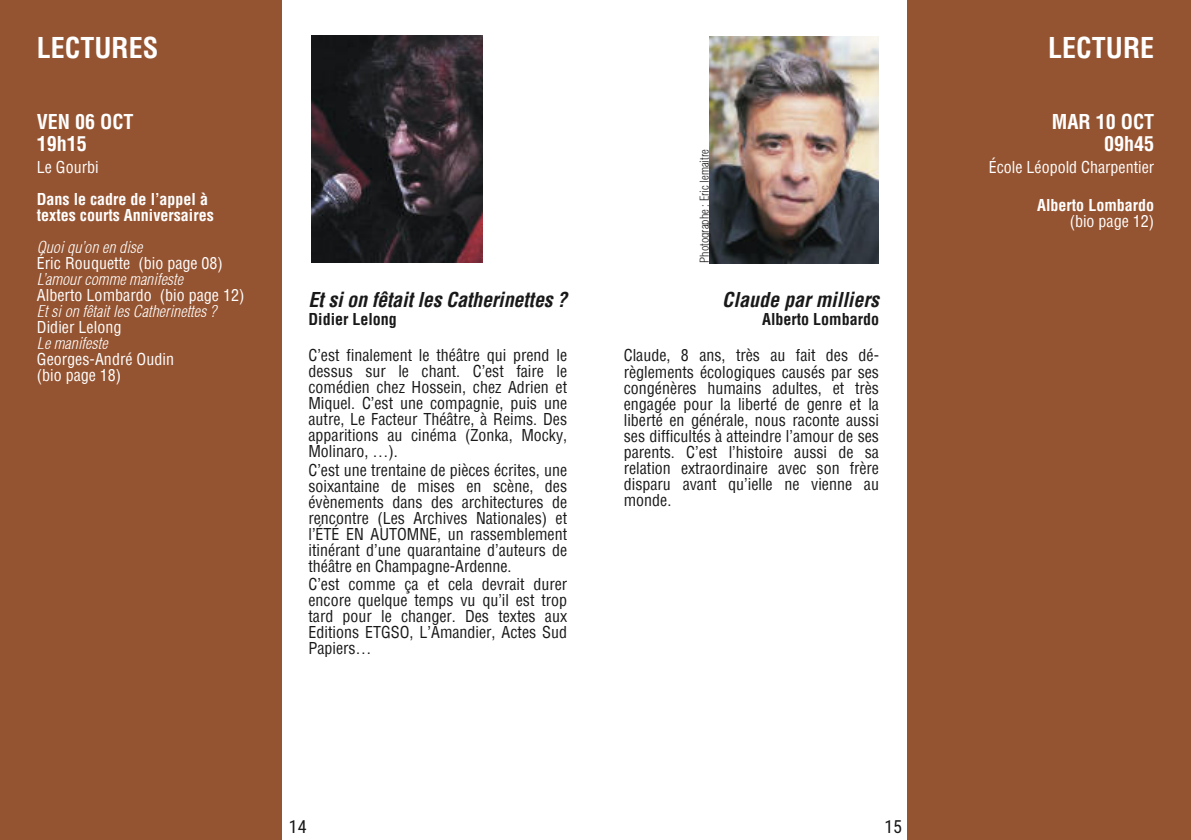
<style>
.page{position:relative;width:1191px;height:840px;background:#fff}
.page>*{position:absolute;margin:0;border:0;box-sizing:border-box;transform-origin:0 0}
.t1{font:700 condensed 28px "Helvetica";color:#fff}
.t2{font:italic 700 condensed 20px "Helvetica";letter-spacing:-.01em;color:#191919}
.t3{font:700 condensed 20px/22px "Helvetica";color:#fff}
.t4{font:18px "Roboto Condensed";color:#191919}
.t5{font:condensed 16px/16px "Helvetica";color:#191919;text-align:justify}
.t6{font:condensed 16px/16px "Helvetica";color:#fff}
.t7{font:italic 300 condensed 16px "Helvetica";letter-spacing:.005em;color:#fff}
.t8{font:700 condensed 16px/16px "Helvetica";color:#fff}
.t9{font:700 condensed 16px "Helvetica";color:#191919}
.t10{font:300 condensed 12px "Helvetica";color:#191919}
</style>
<div class="page">
<div style="left:0;top:0;width:282px;height:839px;background:#955431"></div>
<img style="left:312px;top:36px;width:170px;height:227px">
<div style="left:907px;top:0;width:284px;height:839px;background:#955431"></div>
<img style="left:709px;top:37px;width:170px;height:227px">
<h1 class="t1" style="left:37px;top:37px;width:123px">LECTURES</h1>
<p class="t3" style="left:37px;top:112px;width:98px">VEN 06 OCT<br>19h15</p>
<p class="t6" style="left:37px;top:160px;width:63px">Le Gourbi</p>
<p class="t8" style="left:37px;top:192px;width:178px">Dans le cadre de l’appel à textes courts Anniversaires</p>
<p class="t7" style="left:37px;top:240px;width:107px">Quoi qu’on en dise</p>
<p class="t6" style="left:37px;top:256px;width:187px">Éric Rouquette (bio page 08)</p>
<p class="t7" style="left:37px;top:272px;width:148px">L’amour comme manifeste</p>
<p class="t6" style="left:37px;top:288px;width:209px">Alberto Lombardo (bio page 12)</p>
<p class="t7" style="left:37px;top:304px;width:181px">Et si on fêtait les Catherinettes ?</p>
<p class="t6" style="left:37px;top:320px;width:86px">Didier Lelong</p>
<p class="t7" style="left:37px;top:336px;width:72px">Le manifeste</p>
<p class="t6" style="left:37px;top:352px;width:139px">Georges-André Oudin (bio page 18)</p>
<p class="t2" style="left:308px;top:292px;width:260px">Et si on fêtait les Catherinettes ?</p>
<p class="t9" style="left:308px;top:313px;width:90px">Didier Lelong</p>
<p class="t5" style="left:308px;top:348px;width:260px">C’est finalement le théâtre qui prend le dessus sur le chant. C’est faire le comédien chez Hossein, chez Adrien et Miquel. C’est une compagnie, puis une autre, Le Facteur Théâtre, à Reims. Des apparitions au cinéma (Zonka, Mocky, Molinaro, …).</p>
<p class="t5" style="left:308px;top:462px;width:260px">C’est une trentaine de pièces écrites, une soixantaine de mises en scène, des évènements dans des architectures de rencontre (Les Archives Nationales) et l’ÉTÉ EN AUTOMNE, un rassemblement itinérant d’une quarantaine d’auteurs de théâtre en Champagne-Ardenne.</p>
<p class="t5" style="left:308px;top:576px;width:260px">C’est comme ça et cela devrait durer encore quelque temps vu qu’il est trop tard pour le changer. Des textes aux Editions ETGSO, L’Amandier, Actes Sud Papiers…</p>
<p class="t10" style="left:700px;top:262px;width:115px;rotate:-90deg">Photographe : Eric lemaitre</p>
<p class="t2" style="left:722px;top:292px;width:158px">Claude par milliers</p>
<p class="t9" style="left:762px;top:313px;width:118px">Alberto Lombardo</p>
<p class="t5" style="left:624px;top:349px;width:257px">Claude, 8 ans, très au fait des dé&shy;règlements écologiques causés par ses congénères humains adultes, et très engagée pour la liberté de genre et la liberté en générale, nous raconte aussi ses difficultés à atteindre l’amour de ses parents. C’est l’histoire aussi de sa relation extraordinaire avec son frère disparu avant qu’ielle ne vienne au monde.</p>
<p class="t4" style="left:289px;top:818px;width:19px">14</p>
<p class="t4" style="left:884px;top:818px;width:19px">15</p>
<h1 class="t1" style="left:1048px;top:37px;width:107px">LECTURE</h1>
<p class="t3" style="left:1051px;top:112px;width:104px;text-align:right">MAR 10 OCT<br>09h45</p>
<p class="t6" style="left:988px;top:160px;width:167px">École Léopold Charpentier</p>
<p class="t8" style="left:1037px;top:198px;width:118px">Alberto Lombardo</p>
<p class="t6" style="left:1069px;top:214px;width:86px">(bio page 12)</p>
</div>
